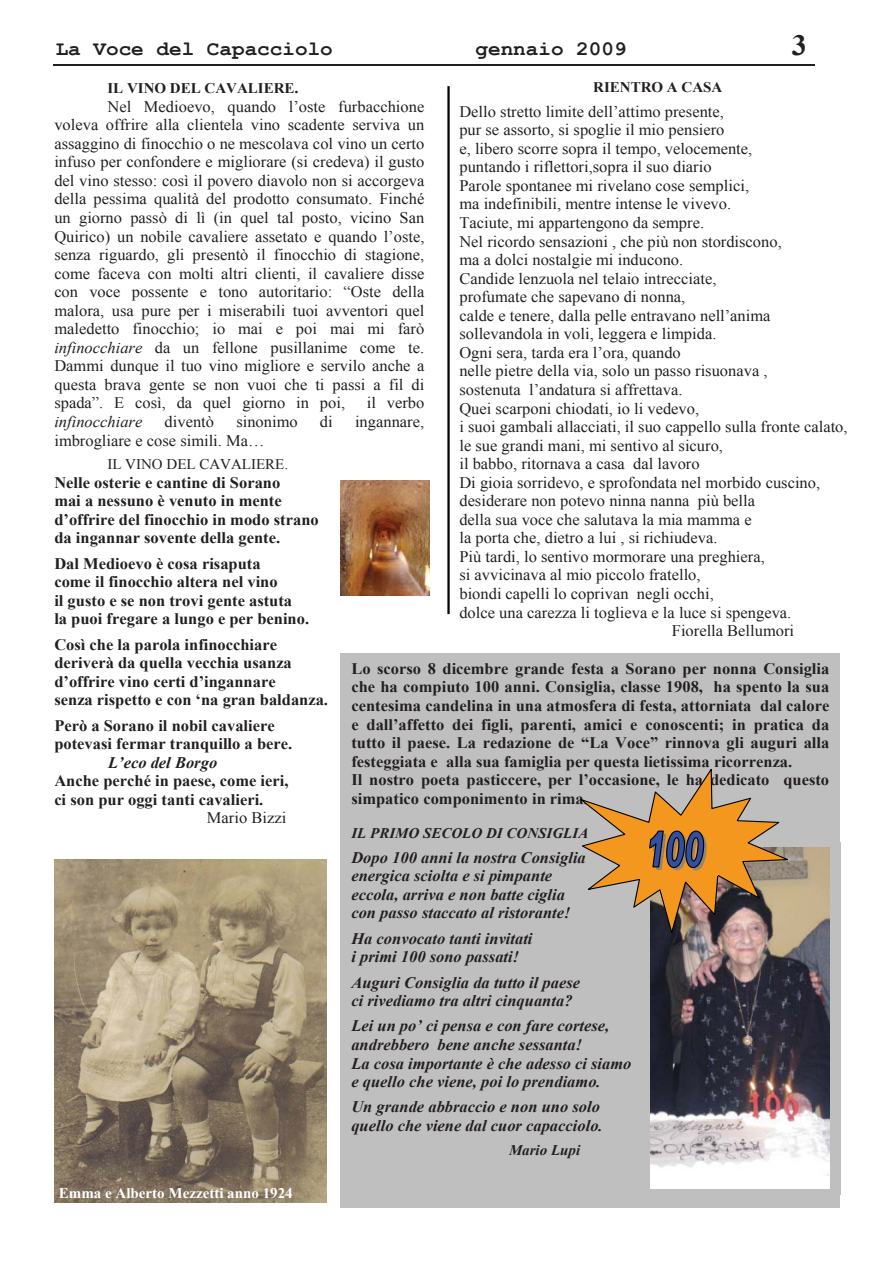
<style>
.page{position:relative;width:893px;height:1263px;background:#fff}
.page>*{position:absolute;margin:0;border:0;box-sizing:border-box;transform-origin:0 0}
.t1{font:700 29.25px "Times New Roman";color:#231f20}
.t2{font:700 20.55px "Courier New";color:#231f20}
.t3{font:16.05px/18.6px "Times New Roman";color:#231f20;text-align:justify}
.t4{font:700 16.05px/18.6px "Times New Roman";color:#231f20}
.t5{font:italic 700 16.05px/18.6px "Times New Roman";color:#231f20}
.t6{font:italic 16.05px "Times New Roman";color:#231f20}
.t7{font:italic 700 14.7px "Times New Roman";color:#231f20}
.t8{font:700 14.7px "Times New Roman";color:#231f20}
.t9{font:700 14.7px "Times New Roman";color:#fff}
.t10{font:14.7px "Times New Roman";color:#231f20}
.s1{font-size:16.05px}
.s2{font-style:italic}
</style>
<div class="page">
<hr style="left:53px;top:64px;width:762px;height:1px;background:#231f20">
<div style="left:341px;top:654px;width:499px;height:554px;background:#c0bfc0"></div>
<img style="left:54px;top:860px;width:272px;height:343px">
<hr style="left:447px;top:86px;width:3px;height:528px;background:#010202">
<img style="left:651px;top:847px;width:178px;height:342px">
<img style="left:341px;top:480px;width:88px;height:116px">
<svg style="left:580px;top:769px;width:212px;height:168px"></svg>
<p class="t2" style="left:56px;top:38px;width:279px">La Voce del Capacciolo</p>
<p class="t2" style="left:475px;top:38px;width:153px">gennaio 2009</p>
<h1 class="t1" style="left:792px;top:29px;width:16px">3</h1>
<p class="t8" style="left:107px;top:80px;width:193px">IL VINO DEL CAVALIERE<span class="s1">.</span></p>
<p class="t3" style="left:54px;top:97px;width:372px;text-indent:53px">Nel Medioevo, quando l’oste furbacchione voleva offrire alla clientela vino scadente serviva un assaggino di finocchio o ne mescolava col vino un certo infuso per confondere e migliorare (si credeva) il gusto del vino stesso: così il povero diavolo non si accorgeva della pessima qualità del prodotto consumato. Finché un giorno passò di lì (in quel tal posto, vicino San Quirico) un nobile cavaliere assetato e quando l’oste, senza riguardo, gli presentò il finocchio di stagione, come faceva con molti altri clienti, il cavaliere disse con voce possente e tono autoritario: “Oste della malora, usa pure per i miserabili tuoi avventori quel maledetto finocchio; io mai e poi mai mi farò <span class="s2">infinocchiare</span> da un fellone pusillanime come te.<br>Dammi dunque il tuo vino migliore e servilo anche a questa brava gente se non vuoi che ti passi a fil di spada”. E così, da quel giorno in poi,</p>
<p class="t8" style="left:593px;top:79px;width:131px">RIENTRO A CASA</p>
<p class="t3" style="left:459px;top:102px;width:266px">Dello stretto limite dell’attimo presente,</p>
<p class="t3" style="left:459px;top:121px;width:266px">pur se assorto, si spoglie il mio pensiero</p>
<p class="t3" style="left:459px;top:139px;width:294px">e, libero scorre sopra il tempo, velocemente,</p>
<p class="t3" style="left:459px;top:158px;width:254px">puntando i riflettori,sopra il suo diario</p>
<p class="t3" style="left:459px;top:176px;width:291px">Parole spontanee mi rivelano cose semplici,</p>
<p class="t3" style="left:459px;top:195px;width:273px">ma indefinibili, mentre intense le vivevo.</p>
<p class="t3" style="left:459px;top:213px;width:246px">Taciute, mi appartengono da sempre.</p>
<p class="t3" style="left:459px;top:232px;width:324px">Nel ricordo sensazioni , che più non stordiscono,</p>
<p class="t3" style="left:459px;top:250px;width:225px">ma a dolci nostalgie mi inducono.</p>
<p class="t3" style="left:459px;top:269px;width:259px">Candide lenzuola nel telaio intrecciate,</p>
<p class="t3" style="left:459px;top:288px;width:227px">profumate che sapevano di nonna,</p>
<p class="t3" style="left:459px;top:306px;width:313px">calde e tenere, dalla pelle entravano nell’anima</p>
<p class="t3" style="left:459px;top:325px;width:259px">sollevandola in voli, leggera e limpida.</p>
<p class="t3" style="left:459px;top:343px;width:223px">Ogni sera, tarda era l’ora, quando</p>
<p class="t3" style="left:459px;top:362px;width:310px">nelle pietre della via, solo un passo risuonava ,</p>
<p class="t3" style="left:459px;top:380px;width:225px">sostenuta l’andatura si affrettava.</p>
<p class="t3" style="left:459px;top:399px;width:241px">Quei scarponi chiodati, io li vedevo,</p>
<p class="t3" style="left:459px;top:417px;width:390px">i suoi gambali allacciati, il suo cappello sulla fronte calato,</p>
<p class="t3" style="left:459px;top:436px;width:265px">le sue grandi mani, mi sentivo al sicuro,</p>
<p class="t3" style="left:459px;top:454px;width:242px">il babbo, ritornava a casa dal lavoro</p>
<p class="t3" style="left:459px;top:473px;width:362px">Di gioia sorridevo, e sprofondata nel morbido cuscino,</p>
<p class="t3" style="left:459px;top:492px;width:297px">desiderare non potevo ninna nanna più bella</p>
<p class="t3" style="left:459px;top:510px;width:294px">della sua voce che salutava la mia mamma e</p>
<p class="t3" style="left:459px;top:529px;width:260px">la porta che, dietro a lui , si richiudeva.</p>
<p class="t3" style="left:459px;top:547px;width:307px">Più tardi, lo sentivo mormorare una preghiera,</p>
<p class="t3" style="left:459px;top:566px;width:243px">si avvicinava al mio piccolo fratello,</p>
<p class="t3" style="left:459px;top:584px;width:256px">biondi capelli lo coprivan negli occhi,</p>
<p class="t3" style="left:459px;top:603px;width:333px">dolce una carezza li toglieva e la luce si spengeva.</p>
<p class="t3" style="left:672px;top:621px;width:124px">Fiorella Bellumori</p>
<p class="t4" style="left:351px;top:659px;width:479px">Lo scorso 8 dicembre grande festa a Sorano per nonna Consiglia che ha compiuto 100 anni. Consiglia, classe 1908, ha spento la sua centesima candelina in una atmosfera di festa, attorniata dal calore e dall’affetto dei figli, parenti, amici e conoscenti; in pratica da tutto il paese. La redazione de “La Voce” rinnova gli auguri alla festeggiata e alla sua famiglia per questa lietissima ricorrenza.<br>Il nostro poeta pasticcere, per l’occasione, le ha dedicato questo simpatico componimento in rima.</p>
<p class="t7" style="left:351px;top:825px;width:238px">IL PRIMO SECOLO DI CONSIGLIA</p>
<p class="t5" style="left:351px;top:848px;width:236px">Dopo 100 anni la nostra Consiglia energica sciolta e si pimpante eccola, arriva e non batte ciglia con passo staccato al ristorante!</p>
<p class="t5" style="left:351px;top:929px;width:183px">Ha convocato tanti invitati i primi 100 sono passati!</p>
<p class="t5" style="left:351px;top:973px;width:230px">Auguri Consiglia da tutto il paese ci rivediamo tra altri cinquanta?</p>
<p class="t5" style="left:351px;top:1017px;width:282px">Lei un po’ ci pensa e con fare cortese, andrebbero bene anche sessanta!<br>La cosa importante è che adesso ci siamo e quello che viene, poi lo prendiamo.</p>
<p class="t5" style="left:351px;top:1098px;width:253px">Un grande abbraccio e non uno solo quello che viene dal cuor capacciolo.</p>
<p class="t7" style="left:509px;top:1142px;width:73px">Mario Lupi</p>
<p class="t3" style="left:367px;top:394px;width:59px">il verbo</p>
<p class="t6" style="left:54px;top:413px;width:90px">infinocchiare</p>
<p class="t3" style="left:165px;top:412px;width:51px">diventò</p>
<p class="t3" style="left:236px;top:412px;width:63px">sinonimo</p>
<p class="t3" style="left:320px;top:412px;width:14px">di</p>
<p class="t3" style="left:355px;top:412px;width:71px">ingannare,</p>
<p class="t3" style="left:54px;top:431px;width:212px">imbrogliare e cose simili. Ma…</p>
<p class="t10" style="left:107px;top:456px;width:182px">IL VINO DEL CAVALIERE.</p>
<p class="t4" style="left:54px;top:473px;width:266px">Nelle osterie e cantine di Sorano<br>mai a nessuno è venuto in mente d’offrire del finocchio in modo strano da ingannar sovente della gente.</p>
<p class="t4" style="left:54px;top:554px;width:256px">Dal Medioevo è cosa risaputa<br>come il finocchio altera nel vino<br>il gusto e se non trovi gente astuta<br>la puoi fregare a lungo e per benino.</p>
<p class="t4" style="left:54px;top:635px;width:275px">Così che la parola infinocchiare deriverà da quella vecchia usanza d’offrire vino certi d’ingannare<br>senza rispetto e con ‘na gran baldanza.</p>
<p class="t4" style="left:54px;top:716px;width:239px">Però a Sorano il nobil cavaliere potevasi fermar tranquillo a bere.</p>
<p class="t5" style="left:108px;top:753px;width:111px">L’eco del Borgo</p>
<p class="t4" style="left:54px;top:772px;width:236px">Anche perché in paese, come ieri, ci son pur oggi tanti cavalieri.</p>
<p class="t3" style="left:207px;top:809px;width:81px">Mario Bizzi</p>
<p class="t9" style="left:59px;top:1184px;width:235px">Emma e Alberto Mezzetti anno 1924</p>
</div>
